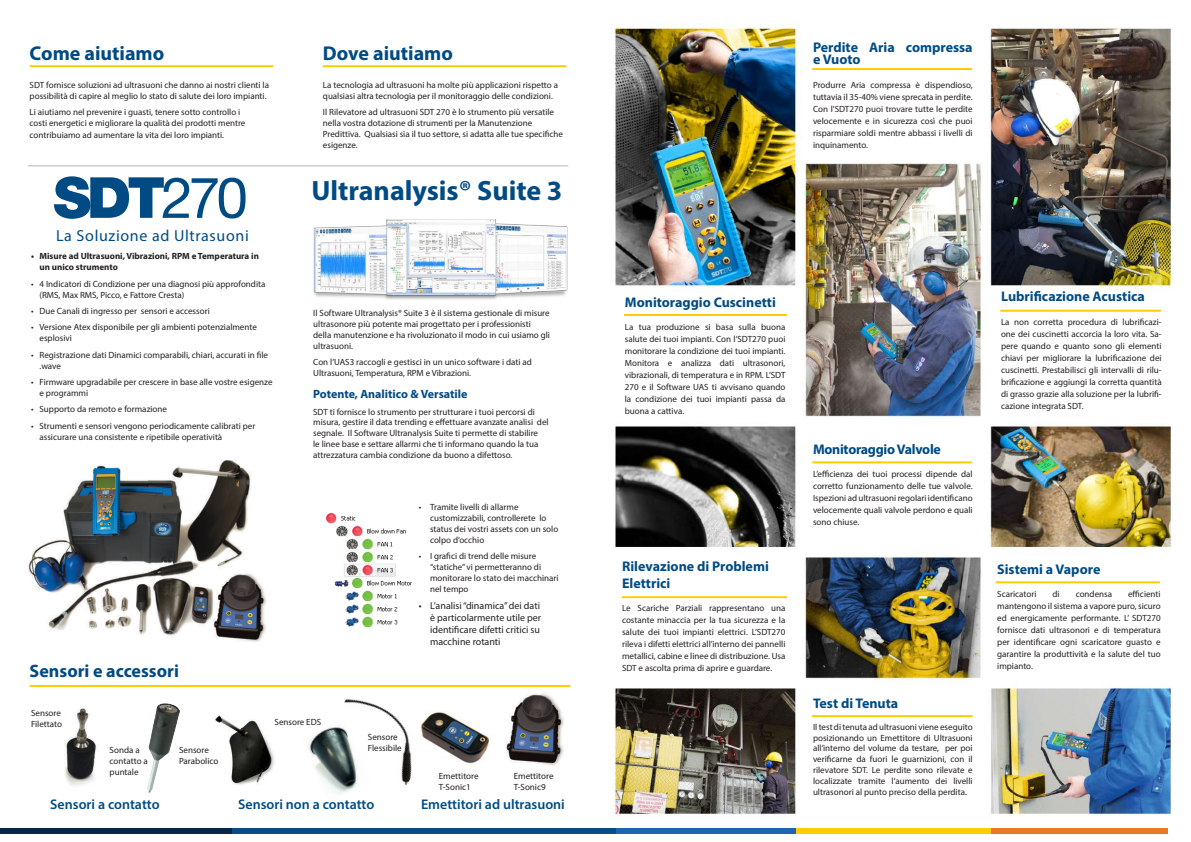
<style>
.page{position:relative;width:1191px;height:842px;background:#fff}
.page>*{position:absolute;margin:0;border:0;box-sizing:border-box;transform-origin:0 0}
.t1{font:700 28px "Myriad Pro";color:#004b84}
.t2{font:700 20px "Myriad Pro";color:#004b84}
.t3{font:700 18px "Myriad Pro";color:#004b84}
.t4{font:16px "Myriad Pro";letter-spacing:.04em;color:#004b84}
.t5{font:700 14px/16.8px "Myriad Pro";color:#004b84}
.t6{font:600 14px "Myriad Pro";color:#004b84}
.t7{font:700 14px "Myriad Pro";letter-spacing:-.02em;color:#004b84}
.t8{font:700 12px "Myriad Pro";color:#004b84}
.t9{font:10px/12px "Myriad Pro";color:#231f20;text-align:justify}
.t10{font:9px/10.8px "Myriad Pro";color:#231f20}
.t11{font:700 9px/10.8px "Myriad Pro";color:#231f20}
</style>
<div class="page">
<svg style="left:54px;top:176px;width:191px;height:43px"></svg>
<img style="left:325px;top:512px;width:87px;height:115px">
<img style="left:313px;top:220px;width:255px;height:80px">
<img style="left:28px;top:460px;width:239px;height:182px">
<img style="left:610px;top:24px;width:562px;height:791px">
<img style="left:147px;top:703px;width:32px;height:89px">
<img style="left:64px;top:708px;width:34px;height:78px">
<img style="left:215px;top:715px;width:60px;height:70px">
<img style="left:308px;top:732px;width:37px;height:62px">
<img style="left:320px;top:699px;width:92px;height:93px">
<img style="left:421px;top:711px;width:70px;height:53px">
<div style="left:0;top:828px;width:233px;height:6px;background:#072644"></div>
<div style="left:233px;top:828px;width:385px;height:6px;background:#074c86"></div>
<div style="left:616px;top:828px;width:179px;height:6px;background:#1b65b1"></div>
<hr style="left:30px;top:685px;width:540px;height:2px;background:#fc0">
<hr style="left:27px;top:165px;width:541px;height:1px;background:#bab5b4">
<hr style="left:30px;top:65px;width:243px;height:2px;background:#fc0">
<hr style="left:323px;top:65px;width:243px;height:2px;background:#fc0">
<img style="left:506px;top:693px;width:58px;height:73px">
<div style="left:795px;top:828px;width:227px;height:6px;background:#fdcc09"></div>
<div style="left:1022px;top:828px;width:146px;height:6px;background:#e67826"></div>
<div style="left:991px;top:828px;width:146px;height:6px;background:#e67826"></div>
<hr style="left:812px;top:68px;width:160px;height:2px;background:#fc0">
<hr style="left:812px;top:461px;width:160px;height:2px;background:#fc0">
<hr style="left:624px;top:314px;width:163px;height:2px;background:#fc0">
<hr style="left:1000px;top:310px;width:161px;height:2px;background:#fc0">
<hr style="left:622px;top:596px;width:165px;height:2px;background:#fc0">
<hr style="left:812px;top:715px;width:160px;height:2px;background:#fc0">
<hr style="left:995px;top:581px;width:165px;height:2px;background:#fc0">
<h2 class="t2" style="left:30px;top:40px;width:136px">Come aiutiamo</h2>
<p class="t10" style="left:30px;top:79px;width:241px">SDT fornisce soluzioni ad ultrasuoni che danno ai nostri clienti la possibilità di capire al meglio lo stato di salute dei loro impianti.</p>
<p class="t10" style="left:30px;top:107px;width:217px">Li aiutiamo nel prevenire i guasti, tenere sotto controllo i costi energetici e migliorare la qualità dei prodotti mentre</p>
<p class="t10" style="left:30px;top:130px;width:196px">contribuiamo ad aumentare la vita dei loro impianti.</p>
<h3 class="t4" style="left:56px;top:226px;width:194px">La Soluzione ad Ultrasuoni</h3>
<p class="t11" style="left:40px;top:251px;width:221px;text-indent:-9px">• Misure ad Ultrasuoni, Vibrazioni, RPM e Temperatura in un unico strumento</p>
<p class="t10" style="left:40px;top:278px;width:227px;text-indent:-9px">• 4 Indicatori di Condizione per una diagnosi più approfondita (RMS, Max RMS, Picco, e Fattore Cresta)</p>
<p class="t10" style="left:31px;top:305px;width:180px">• Due Canali di ingresso per sensori e accessori</p>
<p class="t10" style="left:40px;top:322px;width:219px;text-indent:-9px">• Versione Atex disponibile per gli ambienti potenzialmente esplosivi</p>
<p class="t10" style="left:40px;top:349px;width:230px;text-indent:-9px">• Registrazione dati Dinamici comparabili, chiari, accurati in file .wave</p>
<p class="t10" style="left:40px;top:376px;width:234px;text-indent:-9px">• Firmware upgradabile per crescere in base alle vostre esigenze e programmi</p>
<p class="t10" style="left:31px;top:404px;width:138px">• Supporto da remoto e formazione</p>
<p class="t10" style="left:40px;top:420px;width:217px;text-indent:-9px">• Strumenti e sensori vengono periodicamente calibrati per assicurare una consistente e ripetibile operatività</p>
<h3 class="t3" style="left:30px;top:659px;width:151px">Sensori e accessori</h3>
<h2 class="t2" style="left:323px;top:40px;width:132px">Dove aiutiamo</h2>
<p class="t10" style="left:323px;top:79px;width:237px">La tecnologia ad ultrasuoni ha molte più applicazioni rispetto a qualsiasi altra tecnologia per il monitoraggio delle condizioni.</p>
<p class="t10" style="left:323px;top:107px;width:242px">Il Rilevatore ad ultrasuoni SDT 270 è lo strumento più versatile nella vostra dotazione di strumenti per la Manutenzione Predittiva. Qualsiasi sia il tuo settore, si adatta alle tue specifiche esigenze.</p>
<h1 class="t1" style="left:311px;top:172px;width:252px">Ultranalysis® Suite 3</h1>
<p class="t10" style="left:313px;top:308px;width:238px">Il Software Ultranalysis® Suite 3 è il sistema gestionale di misure ultrasonore più potente mai progettato per i professionisti della manutenzione e ha rivoluzionato il modo in cui usiamo gli ultrasuoni.</p>
<p class="t10" style="left:313px;top:357px;width:220px">Con l’UAS3 raccogli e gestisci in un unico software i dati ad<br>Ultrasuoni, Temperatura, RPM e Vibrazioni.</p>
<h3 class="t8" style="left:313px;top:386px;width:156px">Potente, Analitico &amp; Versatile</h3>
<p class="t10" style="left:313px;top:406px;width:237px">SDT ti fornisce lo strumento per strutturare i tuoi percorsi di misura, gestire il data trending e effettuare avanzate analisi del segnale. Il Software Ultranalysis Suite ti permette di stabilire<br>le linee base e settare allarmi che ti informano quando la tua attrezzatura cambia condizione da buono a difettoso.</p>
<p class="t10" style="left:430px;top:502px;width:130px;text-indent:-11px">• Tramite livelli di allarme customizzabili, controllerete lo status dei vostri assets con un solo colpo d’occhio</p>
<p class="t10" style="left:430px;top:551px;width:130px;text-indent:-11px">• I grafici di trend delle misure “statiche” vi permetteranno di monitorare lo stato dei macchinari nel tempo</p>
<p class="t9" style="left:430px;top:600px;width:113px;text-indent:-11px">• L’analisi “dinamica” dei dati è particolarmente utile per identificare difetti critici su macchine rotanti</p>
<p class="t10" style="left:31px;top:708px;width:33px">Sensore<br>Filettato</p>
<p class="t10" style="left:110px;top:744px;width:40px">Sonda a contatto a puntale</p>
<p class="t10" style="left:179px;top:744px;width:41px">Sensore<br>Parabolico</p>
<p class="t10" style="left:274px;top:716px;width:48px">Sensore EDS</p>
<p class="t10" style="left:368px;top:731px;width:35px">Sensore<br>Flessibile</p>
<p class="t10" style="left:439px;top:771px;width:41px">Emettitore<br>T-Sonic1</p>
<p class="t10" style="left:514px;top:771px;width:41px">Emettitore<br>T-Sonic9</p>
<h3 class="t6" style="left:50px;top:796px;width:111px">Sensori a contatto</h3>
<h3 class="t6" style="left:238px;top:796px;width:138px">Sensori non a contatto</h3>
<h3 class="t6" style="left:421px;top:796px;width:145px">Emettitori ad ultrasuoni</h3>
<h3 class="t5" style="left:813px;top:41px;width:161px;line-height:12px">Perdite Aria compressa e Vuoto</h3>
<p class="t10" style="left:813px;top:78px;width:161px;line-height:12px;text-align:justify">Produrre Aria compressa è dispendioso, tuttavia il 35-40% viene sprecata in perdite.<br>Con l’SDT270 puoi trovare tutte le perdite velocemente e in sicurezza così che puoi risparmiare soldi mentre abbassi i livelli di inquinamento.</p>
<h3 class="t5" style="left:625px;top:294px;width:152px">Monitoraggio Cuscinetti</h3>
<p class="t10" style="left:625px;top:321px;width:162px;line-height:12px;text-align:justify">La tua produzione si basa sulla buona salute dei tuoi impianti. Con l’SDT270 puoi monitorare la condizione dei tuoi impianti.<br>Monitora e analizza dati ultrasonori, vibrazionali, di temperatura e in RPM. L’SDT 270 e il Software UAS ti avvisano quando la condizione dei tuoi impianti passa da buona a cattiva.</p>
<h3 class="t5" style="left:622px;top:558px;width:148px">Rilevazione di Problemi<br>Elettrici</h3>
<p class="t10" style="left:622px;top:602px;width:165px;line-height:12px;text-align:justify">Le Scariche Parziali rappresentano una costante minaccia per la tua sicurezza e la salute dei tuoi impianti elettrici. L’SDT270 rileva i difetti elettrici all’interno dei pannelli metallici, cabine e linee di distribuzione. Usa SDT e ascolta prima di aprire e guardare.</p>
<h3 class="t7" style="left:813px;top:440px;width:129px">Monitoraggio Valvole</h3>
<p class="t10" style="left:813px;top:468px;width:161px;line-height:12px;text-align:justify">L’efficienza dei tuoi processi dipende dal corretto funzionamento delle tue valvole.<br>Ispezioni ad ultrasuoni regolari identificano velocemente quali valvole perdono e quali sono chiuse.</p>
<h3 class="t5" style="left:813px;top:694px;width:87px">Test di Tenuta</h3>
<p class="t10" style="left:813px;top:721px;width:161px;text-align:justify">Il test di tenuta ad ultrasuoni viene eseguito posizionando un Emettitore di Ultrasuoni all’interno del volume da testare, per poi verificarne da fuori le guarnizioni, con il rilevatore SDT. Le perdite sono rilevate e localizzate tramite l’aumento dei livelli ultrasonori al punto preciso della perdita.</p>
<h3 class="t5" style="left:1001px;top:288px;width:145px">Lubrificazione Acustica</h3>
<p class="t10" style="left:1001px;top:316px;width:162px;line-height:12px;text-align:justify">La non corretta procedura di lubrificazi&shy;one dei cuscinetti accorcia la loro vita. Sa&shy;pere quando e quanto sono gli elementi chiavi per migliorare la lubrificazione dei cuscinetti. Prestabilisci gli intervalli di rilu&shy;brificazione e aggiungi la corretta quantità di grasso grazie alla soluzione per la lubrifi&shy;cazione integrata SDT.</p>
<h3 class="t5" style="left:997px;top:560px;width:105px">Sistemi a Vapore</h3>
<p class="t10" style="left:997px;top:588px;width:41px">Scaricatori</p>
<p class="t10" style="left:1052px;top:588px;width:9px">di</p>
<p class="t10" style="left:1075px;top:588px;width:38px">condensa</p>
<p class="t10" style="left:997px;top:588px;width:165px;line-height:12px;text-align:justify;text-indent:131px">efficienti mantengono il sistema a vapore puro, sicuro ed energicamente performante. L’ SDT270 fornisce dati ultrasonori e di temperatura per identificare ogni scaricatore guasto e garantire la produttività e la salute del tuo impianto.</p>
</div>
